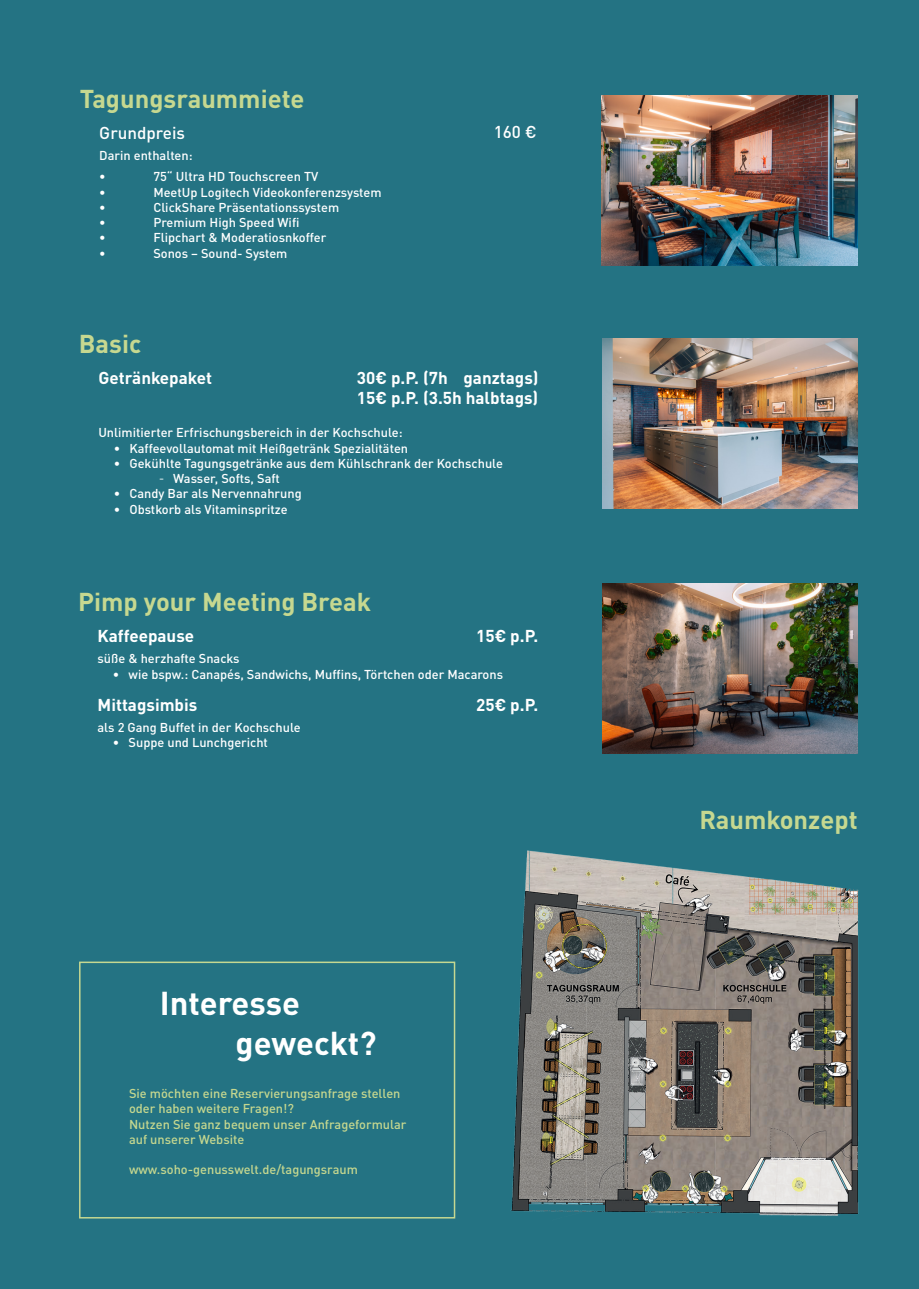
<style>
.page{position:relative;width:919px;height:1289px;background:#fff}
.page>*{position:absolute;margin:0;border:0;box-sizing:border-box;transform-origin:0 0}
.t1{font:700 32.7px/39.2px "DIN Pro";color:#fff}
.t2{font:700 25.5px "DIN Pro";color:#c6d890}
.t3{font:700 16.95px/20.4px "DIN Pro";color:#fff}
.t4{font:500 16.95px "DIN Pro";color:#fff}
.t5{font:500 12.75px/21.3px "DIN Pro";color:#fff}
.t6{font:500 12.75px/15.3px "DIN Pro";color:#c5d78f}
.s1{font-family:"Koz Go Pr 6 N";font-weight:400}
</style>
<div class="page">
<div style="left:0;top:0;width:918px;height:1288px;background:#247383"></div>
<div style="left:79px;top:961px;width:376px;height:257px;border:2px solid #c5d891"></div>
<img style="left:601px;top:95px;width:256px;height:170px">
<img style="left:602px;top:583px;width:255px;height:170px">
<img style="left:602px;top:338px;width:255px;height:170px">
<img style="left:395px;top:850px;width:464px;height:369px">
<h2 class="t2" style="left:80px;top:77px;width:226px">Tagungsraummiete</h2>
<h3 class="t4" style="left:99px;top:119px;width:87px">Grundpreis</h3>
<h3 class="t4" style="left:494px;top:118px;width:44px">160 €</h3>
<p class="t5" style="left:99px;top:143px;width:95px">Darin enthalten: •</p>
<p class="t5" style="left:153px;top:164px;width:166px">75“ Ultra HD Touchscreen TV</p>
<p class="t5" style="left:99px;top:180px;width:8px">•</p>
<p class="t5" style="left:153px;top:180px;width:230px">MeetUp Logitech Videokonferenzsystem</p>
<p class="t5" style="left:99px;top:195px;width:8px">•</p>
<p class="t5" style="left:153px;top:195px;width:187px">ClickShare Präsentationssystem</p>
<p class="t5" style="left:99px;top:210px;width:8px">•</p>
<p class="t5" style="left:153px;top:210px;width:148px">Premium High Speed Wifi</p>
<p class="t5" style="left:99px;top:226px;width:8px">•</p>
<p class="t5" style="left:153px;top:226px;width:174px">Flipchart &amp; Moderatiosnkoffer</p>
<p class="t5" style="left:99px;top:241px;width:8px">•</p>
<p class="t5" style="left:153px;top:241px;width:136px">Sonos – Sound- System</p>
<h2 class="t2" style="left:79px;top:323px;width:64px">Basic</h2>
<h3 class="t3" style="left:98px;top:366px;width:115px">Getränkepaket</h3>
<h3 class="t3" style="left:357px;top:366px;width:183px">30€ p.P. (7h ganztags)<br>15€ p.P. (3.5h halbtags)</h3>
<p class="t5" style="left:98px;top:420px;width:306px">Unlimitierter Erfrischungsbereich in der Kochschule:</p>
<p class="t5" style="left:114px;top:436px;width:296px">• Kaffeevollautomat mit Heißgetränk Spezialitäten</p>
<p class="t5" style="left:114px;top:451px;width:391px">• Gekühlte Tagungsgetränke aus dem Kühlschrank der Kochschule</p>
<p class="t5" style="left:160px;top:466px;width:122px"><span class="s1">-</span> Wasser, Softs, Saft</p>
<p class="t5" style="left:114px;top:482px;width:189px">• Candy Bar als Nervennahrung</p>
<p class="t5" style="left:114px;top:497px;width:175px">• Obstkorb als Vitaminspritze</p>
<h2 class="t2" style="left:78px;top:581px;width:294px">Pimp your Meeting Break</h2>
<h3 class="t3" style="left:98px;top:624px;width:98px">Kaffeepause</h3>
<p class="t5" style="left:98px;top:646px;width:143px">süße &amp; herzhafte Snacks</p>
<p class="t5" style="left:113px;top:662px;width:392px">• wie bspw.: Canapés, Sandwichs, Muffins, Törtchen oder Macarons</p>
<h3 class="t3" style="left:98px;top:692px;width:101px">Mittagsimbis</h3>
<p class="t5" style="left:98px;top:715px;width:205px">als 2 Gang Buffet in der Kochschule</p>
<p class="t5" style="left:113px;top:730px;width:157px">• Suppe und Lunchgericht</p>
<h3 class="t3" style="left:476px;top:624px;width:64px">15€ p.P.</h3>
<h3 class="t3" style="left:476px;top:693px;width:64px">25€ p.P.</h3>
<h1 class="t1" style="left:236px;top:980px;width:142px;text-indent:-76px">Interesse geweckt?</h1>
<p class="t6" style="left:129px;top:1084px;width:279px">Sie möchten eine Reservierungsanfrage stellen oder haben weitere Fragen!?<br>Nutzen Sie ganz bequem unser Anfrageformular auf unserer Website</p>
<p class="t6" style="left:129px;top:1160px;width:230px">www.soho-genusswelt.de/tagungsraum</p>
<h2 class="t2" style="left:699px;top:798px;width:160px">Raumkonzept</h2>
</div>
